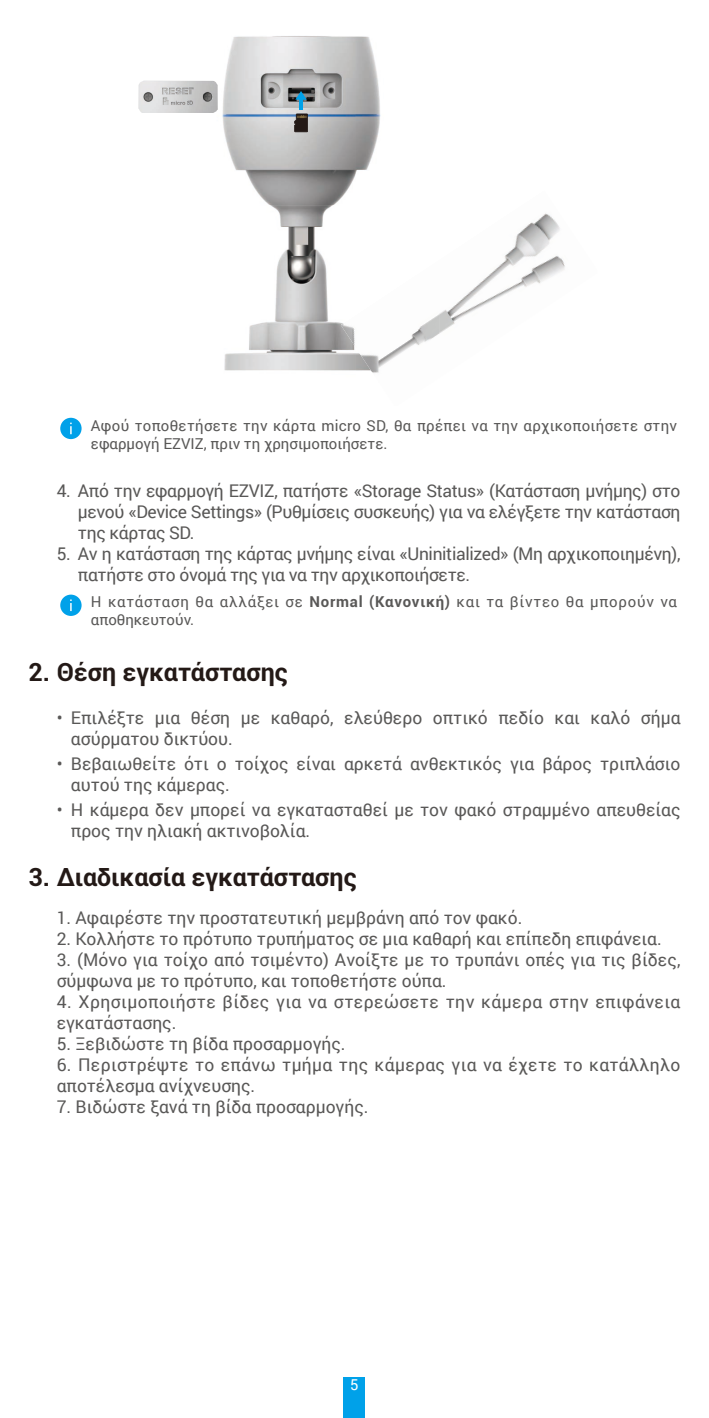
<style>
.page{position:relative;width:709px;height:1418px;background:#fff}
.page>*{position:absolute;margin:0;border:0;box-sizing:border-box;transform-origin:0 0}
.t1{font:700 25px "Roboto";color:#231916}
.t2{font:17.5px/21px "Roboto";color:#595857}
.t3{font:17.5px/21px "Roboto";letter-spacing:-.02em;color:#595857}
.t4{font:17.5px/21px "Roboto";letter-spacing:.02em;color:#595857}
.t5{font:17.5px/21px "Roboto";letter-spacing:.025em;color:#595857}
.t6{font:15px/18px "Roboto";letter-spacing:.02em;color:#595857}
.t7{font:15px/18px "Roboto";letter-spacing:.05em;color:#595857}
.t8{font:15px "Roboto";color:#fff}
.s1{font-weight:700}
</style>
<div class="page">
<div style="left:344px;top:1376px;width:21px;height:41px;background:#00a1e9"></div>
<img style="left:439px;top:213px;width:126px;height:121px">
<img style="left:139px;top:81px;width:50px;height:32px">
<img style="left:189px;top:36px;width:192px;height:335px">
<img style="left:341px;top:260px;width:98px;height:113px">
<svg style="left:294px;top:114px;width:14px;height:18px"></svg>
<hr style="left:299px;top:99px;width:4px;height:11px;background:#00a1e9">
<svg style="left:295px;top:91px;width:12px;height:9px"></svg>
<svg style="left:231px;top:50px;width:6px;height:6px"></svg>
<div style="left:60px;top:418px;width:22px;height:21px;background:#00a1e9;border-radius:50%"></div>
<svg style="left:70px;top:422px;width:2px;height:12px"></svg>
<div style="left:60px;top:594px;width:22px;height:22px;background:#00a1e9;border-radius:50%"></div>
<svg style="left:70px;top:599px;width:2px;height:12px"></svg>
<p class="t6" style="left:91px;top:416px;width:587px">Αφού τοποθετήσετε την κάρτα micro SD, θα πρέπει να την αρχικοποιήσετε στην εφαρμογή EZVIZ, πριν τη χρησιμοποιήσετε.</p>
<p class="t2" style="left:78px;top:480px;width:604px;text-align:justify;text-indent:-21px">4. Από την εφαρμογή EZVIZ, πατήστε «Storage Status» (Κατάσταση μνήμης) στο μενού «Device Settings» (Ρυθμίσεις συσκευής) για να ελέγξετε την κατάσταση της κάρτας SD.</p>
<p class="t3" style="left:78px;top:543px;width:604px;text-indent:-21px">5. Αν η κατάσταση της κάρτας μνήμης είναι «Uninitialized» (Μη αρχικοποιημένη), πατήστε στο όνομά της για να την αρχικοποιήσετε.</p>
<p class="t7" style="left:91px;top:592px;width:587px">Η κατάσταση θα αλλάξει σε <span class="s1">Normal (Κανονική)</span> και τα βίντεο θα μπορούν να αποθηκευτούν.</p>
<h1 class="t1" style="left:28px;top:654px;width:261px">2. Θέση εγκατάστασης</h1>
<p class="t2" style="left:71px;top:707px;width:611px;text-indent:-14px">• Επιλέξτε μια θέση με καθαρό, ελεύθερο οπτικό πεδίο και καλό σήμα ασύρματου δικτύου.</p>
<p class="t2" style="left:71px;top:752px;width:611px;text-indent:-14px">• Βεβαιωθείτε ότι ο τοίχος είναι αρκετά ανθεκτικός για βάρος τριπλάσιο αυτού της κάμερας.</p>
<p class="t2" style="left:71px;top:798px;width:611px;text-indent:-14px">• Η κάμερα δεν μπορεί να εγκατασταθεί με τον φακό στραμμένο απευθείας προς την ηλιακή ακτινοβολία.</p>
<h1 class="t1" style="left:28px;top:859px;width:330px">3. Διαδικασία εγκατάστασης</h1>
<p class="t2" style="left:57px;top:906px;width:467px">1. Αφαιρέστε την προστατευτική μεμβράνη από τον φακό.</p>
<p class="t2" style="left:57px;top:927px;width:606px">2. Κολλήστε το πρότυπο τρυπήματος σε μια καθαρή και επίπεδη επιφάνεια.</p>
<p class="t2" style="left:57px;top:948px;width:625px">3. (Μόνο για τοίχο από τσιμέντο) Ανοίξτε με το τρυπάνι οπές για τις βίδες, σύμφωνα με το πρότυπο, και τοποθετήστε ούπα.</p>
<p class="t5" style="left:57px;top:990px;width:625px">4. Χρησιμοποιήστε βίδες για να στερεώσετε την κάμερα στην επιφάνεια εγκατάστασης.</p>
<p class="t2" style="left:57px;top:1032px;width:290px">5. Ξεβιδώστε τη βίδα προσαρμογής.</p>
<p class="t4" style="left:57px;top:1053px;width:625px">6. Περιστρέψτε το επάνω τμήμα της κάμερας για να έχετε το κατάλληλο αποτέλεσμα ανίχνευσης.</p>
<p class="t2" style="left:57px;top:1095px;width:313px">7. Βιδώστε ξανά τη βίδα προσαρμογής.</p>
<p class="t8" style="left:350px;top:1373px;width:10px">5</p>
</div>
